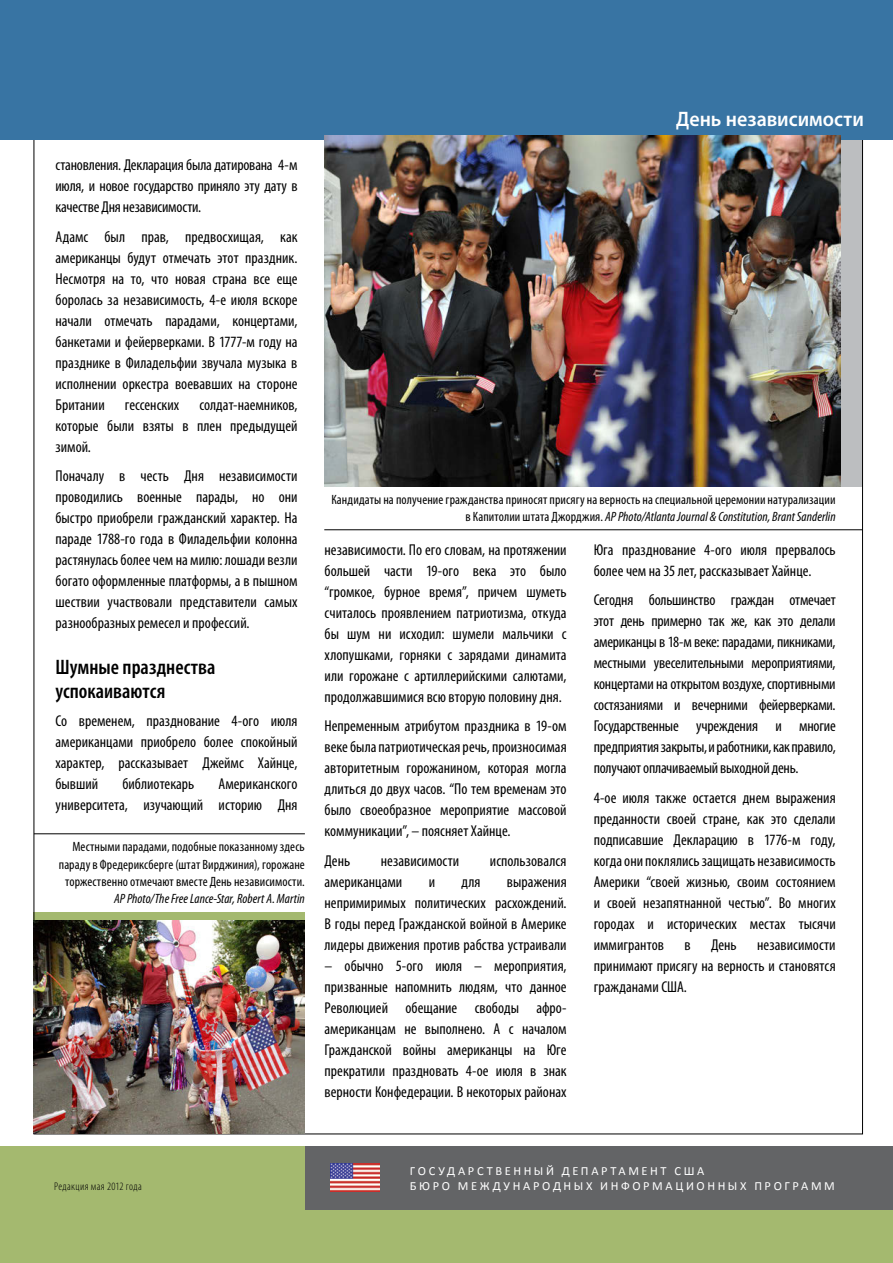
<style>
.page{position:relative;width:893px;height:1263px;background:#fff}
.page>*{position:absolute;margin:0;border:0;box-sizing:border-box;transform-origin:0 0}
.t1{font:600 condensed 21px/24px "Myriad Pro";color:#000}
.t2{font:600 21px "Myriad Pro";color:#fff;scale:.95 1}
.t3{font:condensed 15.75px/21px "Myriad Pro";color:#000;text-align:justify}
.t4{font:condensed 13.5px/17.2px "Myriad Pro";letter-spacing:.01em;color:#000;text-align:right}
.t5{font:12.45px "Calibri";letter-spacing:.21em;color:#fff}
.t6{font:300 condensed 11.25px "Myriad Pro";letter-spacing:.03em;color:#000}
.s1{font-style:italic}
</style>
<div class="page">
<hr style="left:34px;top:833px;width:271px;height:1px;background:#000">
<div style="left:34px;top:913px;width:271px;height:7px;background:#a4b96f"></div>
<div style="left:324px;top:135px;width:539px;height:352px;background:#bcbec0"></div>
<div style="left:0;top:0;width:893px;height:139px;background:#3874a3"></div>
<img style="left:34px;top:920px;width:271px;height:213px">
<img style="left:324px;top:135px;width:516px;height:352px">
<hr style="left:324px;top:529px;width:539px;height:1px;background:#000">
<div style="left:0;top:1146px;width:893px;height:117px;background:#a4b96f"></div>
<div style="left:306px;top:1146px;width:587px;height:63px;background:#636466"></div>
<img style="left:330px;top:1164px;width:49px;height:28px">
<p class="t3" style="left:55px;top:154px;width:244px">становления. Декларация была датирована 4-м июля, и новое государство приняло эту дату в качестве Дня независимости.</p>
<p class="t3" style="left:55px;top:226px;width:244px">Адамс был прав, предвосхищая, как американцы будут отмечать этот праздник.<br>Несмотря на то, что новая страна все еще боролась за независимость, 4-е июля вскоре начали отмечать парадами, концертами, банкетами и фейерверками. В 1777-м году на празднике в Филадельфии звучала музыка в исполнении оркестра воевавших на стороне Британии</p>
<p class="t3" style="left:55px;top:394px;width:244px;text-indent:144px">солдат-наемников, которые были взяты в плен предыдущей зимой.</p>
<p class="t3" style="left:55px;top:466px;width:244px">Поначалу в честь Дня независимости проводились военные парады, но они быстро приобрели гражданский характер. На параде 1788-го года в Филадельфии колонна растянулась более чем на милю: лошади везли богато оформленные платформы, а в пышном шествии участвовали представители самых разнообразных ремесел и профессий.</p>
<p class="t1" style="left:55px;top:656px;width:162px">Шумные празднества успокаиваются</p>
<p class="t3" style="left:55px;top:711px;width:244px">Со временем, празднование 4-ого июля американцами приобрело более спокойный характер, рассказывает Джеймс Хайнце, бывший</p>
<p class="t3" style="left:125px;top:394px;width:56px">гессенских</p>
<p class="t3" style="left:122px;top:774px;width:74px">библиотекарь</p>
<p class="t3" style="left:55px;top:774px;width:244px;text-align:right">Американского<br>университета, изучающий историю Дня</p>
<p class="t4" style="left:59px;top:838px;width:247px">Местными парадами, подобные показанному здесь параду в Фредериксберге (штат Вирджиния), горожане торжественно отмечают вместе День независимости.<br><span class="s1">AP Photo/The Free Lance-Star, Robert A. Martin</span></p>
<h1 class="t2" style="left:676px;top:107px;width:199px">День независимости</h1>
<h1 class="t4" style="left:331px;top:491px;width:506px">Кандидаты на получение гражданства приносят присягу на верность на специальной церемонии натурализации в Капитолии штата Джорджия. <span class="s1">AP Photo/Atlanta Journal &amp; Constitution, Brant Sanderlin</span></h1>
<p class="t3" style="left:325px;top:539px;width:244px">независимости. По его словам, на протяжении большей части 19-ого века это было “громкое, бурное время”, причем шуметь считалось проявлением патриотизма, откуда бы шум ни исходил: шумели мальчики с хлопушками, горняки с зарядами динамита или горожане с артиллерийскими салютами, продолжавшимися всю вторую половину дня.</p>
<p class="t3" style="left:325px;top:716px;width:244px">Непременным атрибутом праздника в 19-ом веке была патриотическая речь, произносимая авторитетным горожанином, которая могла длиться до двух часов. “По тем временам это было своеобразное мероприятие массовой коммуникации”, – поясняет Хайнце.</p>
<p class="t3" style="left:325px;top:850px;width:27px">День</p>
<p class="t3" style="left:381px;top:850px;width:80px">независимости</p>
<p class="t3" style="left:490px;top:850px;width:78px">использовался</p>
<p class="t3" style="left:325px;top:871px;width:79px">американцами</p>
<p class="t3" style="left:429px;top:871px;width:8px">и</p>
<p class="t3" style="left:461px;top:871px;width:21px">для</p>
<p class="t3" style="left:594px;top:539px;width:244px">Юга празднование 4-ого июля прервалось более чем на 35 лет, рассказывает Хайнце.</p>
<p class="t3" style="left:594px;top:590px;width:244px">Сегодня большинство граждан отмечает этот день примерно так же, как это делали американцы в 18-м веке: парадами, пикниками, местными увеселительными мероприятиями, концертами на открытом воздухе, спортивными состязаниями и вечерними фейерверками.<br>Государственные учреждения и многие предприятия закрыты, и работники, как правило, получают оплачиваемый выходной день.</p>
<p class="t3" style="left:594px;top:787px;width:244px">4-ое июля также остается днем выражения преданности своей стране, как это сделали подписавшие Декларацию в 1776-м году, когда они поклялись защищать независимость Америки “своей жизнью, своим состоянием и своей незапятнанной честью”. Во многих городах и исторических местах тысячи иммигрантов</p>
<p class="t3" style="left:325px;top:871px;width:244px;text-indent:182px">выражения непримиримых политических расхождений.<br>В годы перед Гражданской войной в Америке лидеры движения против рабства устраивали</p>
<p class="t3" style="left:325px;top:955px;width:244px">– обычно 5-ого июля – мероприятия, призванные напомнить людям, что данное Революцией обещание свободы aфро&shy;американцам не выполнено. А с началом Гражданской войны американцы на Юге прекратили праздновать 4-ое июля в знак верности Конфедерации. В некоторых районах</p>
<p class="t3" style="left:684px;top:934px;width:8px">в</p>
<p class="t3" style="left:711px;top:934px;width:27px">День</p>
<p class="t3" style="left:594px;top:934px;width:244px;text-indent:164px">независимости принимают присягу на верность и становятся гражданами США.</p>
<p class="t6" style="left:54px;top:1180px;width:89px">Редакция мая 2012 года</p>
<p class="t5" style="left:410px;top:1163px;width:296px">ГОСУДАРСТВЕННЫЙ ДЕПАРТАМЕНТ США</p>
<p class="t5" style="left:410px;top:1178px;width:426px">БЮРО МЕЖДУНАРОДНЫХ ИНФОРМАЦИОННЫХ ПРОГРАММ</p>
</div>
